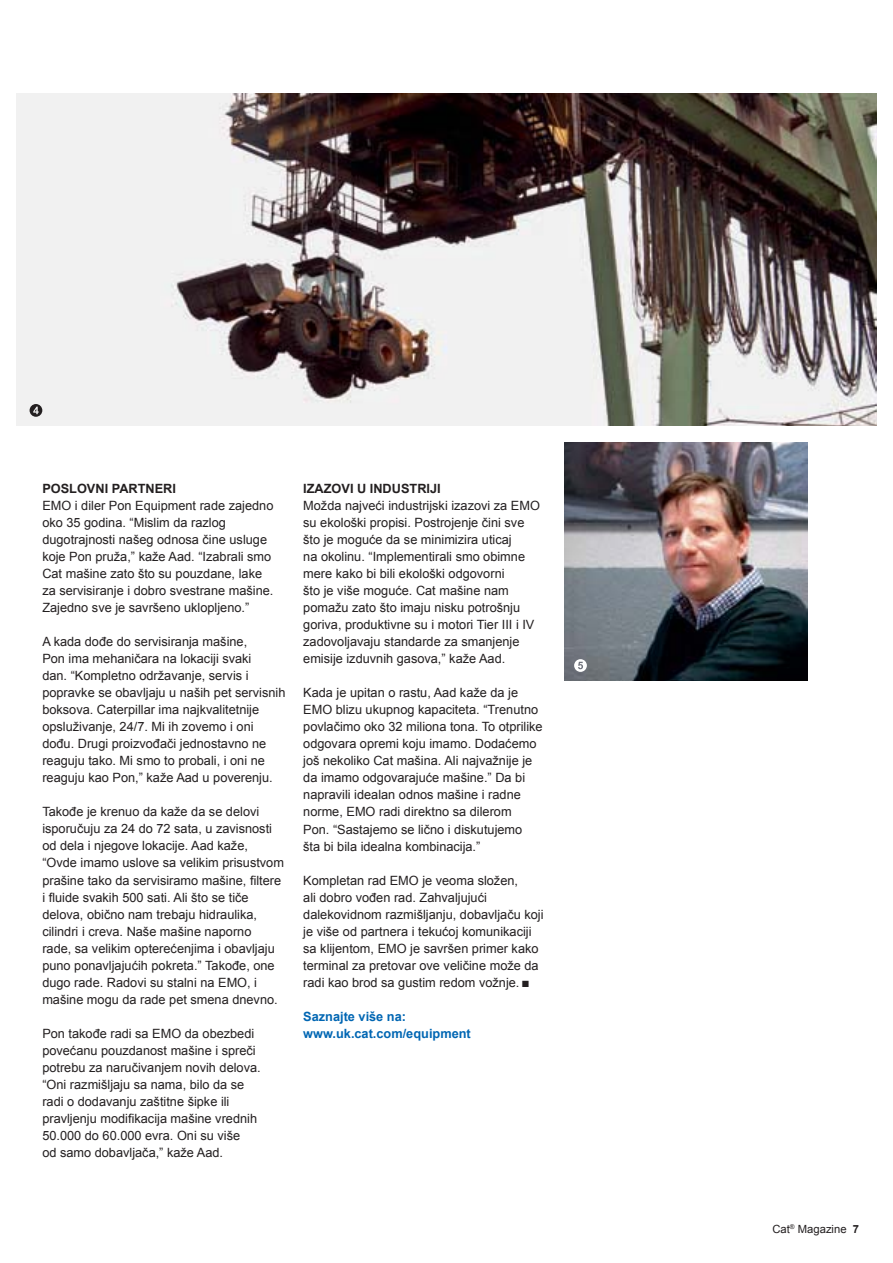
<style>
.page{position:relative;width:893px;height:1263px;background:#fff}
.page>*{position:absolute;margin:0;border:0;box-sizing:border-box;transform-origin:0 0}
.t1{font:12.75px/17px "Arial";color:#231f20}
.t2{font:700 12.75px/17px "Arial";color:#0066b3}
.t3{font:700 12.75px "Arial";color:#231f20}
.t4{font:11.25px "Arial";color:#231f20}
.s1{font-weight:700}
</style>
<div class="page">
<img style="left:17px;top:94px;width:859px;height:331px">
<img style="left:564px;top:442px;width:243px;height:238px">
<svg style="left:30px;top:404px;width:12px;height:13px"></svg>
<svg style="left:574px;top:659px;width:13px;height:13px"></svg>
<p class="t3" style="left:42px;top:482px;width:135px">POSLOVNI PARTNERI</p>
<p class="t1" style="left:42px;top:497px;width:232px">EMO i diler Pon Equipment rade zajedno oko 35 godina. “Mislim da razlog dugotrajnosti našeg odnosa čine usluge koje Pon pruža,” kaže Aad. “Izabrali smo Cat mašine zato što su pouzdane, lake za servisiranje i dobro svestrane mašine.<br>Zajedno sve je savršeno uklopljeno.”</p>
<p class="t1" style="left:42px;top:633px;width:245px">A kada dođe do servisiranja mašine,<br>Pon ima mehaničara na lokaciji svaki<br>dan. “Kompletno održavanje, servis i popravke se obavljaju u naših pet servisnih boksova. Caterpillar ima najkvalitetnije opsluživanje, 24/7. Mi ih zovemo i oni dođu. Drugi proizvođači jednostavno ne reaguju tako. Mi smo to probali, i oni ne reaguju kao Pon,” kaže Aad u poverenju.</p>
<p class="t1" style="left:42px;top:804px;width:243px">Takođe je krenuo da kaže da se delovi isporučuju za 24 do 72 sata, u zavisnosti od dela i njegove lokacije. Aad kaže, “Ovde imamo uslove sa velikim prisustvom prašine tako da servisiramo mašine, filtere i fluide svakih 500 sati. Ali što se tiče delova, obično nam trebaju hidraulika, cilindri i creva. Naše mašine naporno<br>rade, sa velikim opterećenjima i obavljaju puno ponavljajućih pokreta.” Takođe, one dugo rade. Radovi su stalni na EMO, i mašine mogu da rade pet smena dnevno.</p>
<p class="t1" style="left:42px;top:1025px;width:220px">Pon takođe radi sa EMO da obezbedi povećanu pouzdanost mašine i spreči potrebu za naručivanjem novih delova. “Oni razmišljaju sa nama, bilo da se radi o dodavanju zaštitne šipke ili pravljenju modifikacija mašine vrednih 50.000 do 60.000 evra. Oni su više<br>od samo dobavljača,” kaže Aad.</p>
<p class="t3" style="left:303px;top:482px;width:139px">IZAZOVI U INDUSTRIJI</p>
<p class="t1" style="left:303px;top:497px;width:238px">Možda najveći industrijski izazovi za EMO su ekološki propisi. Postrojenje čini sve što je moguće da se minimizira uticaj<br>na okolinu. “Implementirali smo obimne mere kako bi bili ekološki odgovorni<br>što je više moguće. Cat mašine nam pomažu zato što imaju nisku potrošnju goriva, produktivne su i motori Tier III i IV zadovoljavaju standarde za smanjenje emisije izduvnih gasova,” kaže Aad.</p>
<p class="t1" style="left:303px;top:685px;width:241px">Kada je upitan o rastu, Aad kaže da je EMO blizu ukupnog kapaciteta. “Trenutno povlačimo oko 32 miliona tona. To otprilike odgovara opremi koju imamo. Dodaćemo još nekoliko Cat mašina. Ali najvažnije je da imamo odgovarajuće mašine.” Da bi napravili idealan odnos mašine i radne norme, EMO radi direktno sa dilerom<br>Pon. “Sastajemo se lično i diskutujemo<br>šta bi bila idealna kombinacija.”</p>
<p class="t1" style="left:303px;top:872px;width:242px">Kompletan rad EMO je veoma složen,<br>ali dobro vođen rad. Zahvaljujući dalekovidnom razmišljanju, dobavljaču koji je više od partnera i tekućoj komunikaciji sa klijentom, EMO je savršen primer kako terminal za pretovar ove veličine može da radi kao brod sa gustim redom vožnje. ■</p>
<p class="t2" style="left:303px;top:1008px;width:169px">Saznajte više na: www.uk.cat.com/equipment</p>
<p class="t4" style="left:772px;top:1223px;width:88px">Cat<sup>®</sup> Magazine <span class="s1">7</span></p>
</div>
